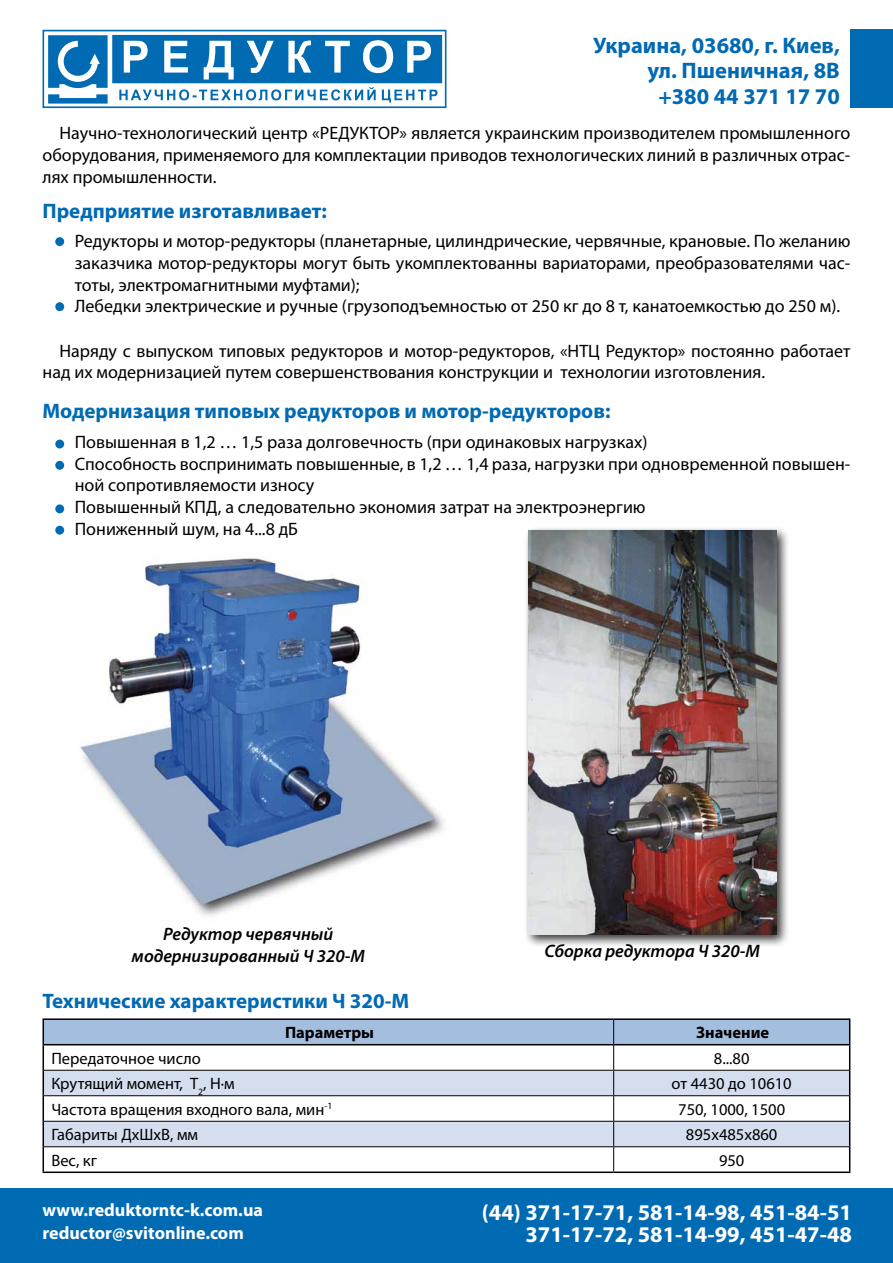
<style>
.page{position:relative;width:893px;height:1263px;background:#fff}
.page>*{position:absolute;margin:0;border:0;box-sizing:border-box;transform-origin:0 0}
.t1{font:700 22.5px/22.5px "Myriad Pro";color:#fff;text-align:right}
.t2{font:700 22.5px/25.5px "Myriad Pro";color:#006ab3;text-align:right}
.t3{font:700 21px "Myriad Pro";color:#006ab3}
.t4{font:18px/21.6px "Myriad Pro";color:#000}
.t5{font:italic 600 18px/21.6px "Myriad Pro";color:#000;text-align:center}
.t6{font:700 18px/22.5px "Myriad Pro";color:#fff}
.t7{font:16.5px "Myriad Pro";color:#000}
.t8{font:700 16.5px "Myriad Pro";color:#000}
</style>
<div class="page">
<hr style="left:43px;top:1018px;width:571px;height:2px;background:#000">
<hr style="left:614px;top:1018px;width:236px;height:2px;background:#000">
<hr style="left:43px;top:1171px;width:571px;height:2px;background:#000">
<hr style="left:614px;top:1171px;width:236px;height:2px;background:#000">
<svg style="left:43px;top:1019px;width:807px;height:152px"></svg>
<div style="left:0;top:1188px;width:893px;height:75px;background:#006ab3"></div>
<div style="left:850px;top:30px;width:43px;height:78px;background:#006ab3"></div>
<img style="left:80px;top:558px;width:364px;height:358px">
<div style="left:43px;top:30px;width:403px;height:78px;border:2px solid #006ab3"></div>
<svg style="left:48px;top:35px;width:394px;height:69px"></svg>
<div style="left:55px;top:237px;width:9px;height:9px;background:#006ab3;border-radius:50%"></div>
<div style="left:55px;top:302px;width:9px;height:9px;background:#006ab3;border-radius:50%"></div>
<div style="left:55px;top:440px;width:9px;height:8px;background:#006ab3;border-radius:50%"></div>
<div style="left:55px;top:461px;width:9px;height:9px;background:#006ab3;border-radius:50%"></div>
<div style="left:55px;top:504px;width:9px;height:9px;background:#006ab3;border-radius:50%"></div>
<div style="left:55px;top:526px;width:9px;height:9px;background:#006ab3;border-radius:50%"></div>
<div style="left:523px;top:525px;width:266px;height:422px;background:#000;opacity:.8"></div>
<img style="left:528px;top:531px;width:248px;height:403px">
<p class="t2" style="left:593px;top:32px;width:248px">Украина, 03680, г. Киев, ул. Пшеничная, 8В +380 44 371 17 70</p>
<p class="t4" style="left:43px;top:122px;width:809px;text-align:justify;text-indent:17px">Научно-технологический центр «РЕДУКТОР» является украинским производителем промышленного оборудования, применяемого для комплектации приводов технологических линий в различных отрас&shy;лях промышленности.</p>
<p class="t3" style="left:43px;top:197px;width:286px">Предприятие изготавливает:</p>
<p class="t4" style="left:75px;top:230px;width:777px">Редукторы и мотор-редукторы (планетарные, цилиндрические, червячные, крановые. По желанию заказчика мотор-редукторы могут быть укомплектованны вариаторами, преобразователями час&shy;тоты, электромагнитными муфтами);<br>Лебедки электрические и ручные (грузоподъемностью от 250 кг до 8 т, канатоемкостью до 250 м).</p>
<p class="t4" style="left:43px;top:339px;width:809px;text-indent:17px">Наряду с выпуском типовых редукторов и мотор-редукторов, «НТЦ Редуктор» постоянно работает над их модернизацией путем совершенствования конструкции и технологии изготовления.</p>
<p class="t3" style="left:43px;top:397px;width:569px">Модернизация типовых редукторов и мотор-редукторов:</p>
<p class="t4" style="left:75px;top:431px;width:777px">Повышенная в 1,2 … 1,5 раза долговечность (при одинаковых нагрузках)<br>Способность воспринимать повышенные, в 1,2 … 1,4 раза, нагрузки при одновременной повышен&shy;ной сопротивляемости износу<br>Повышенный КПД, а следовательно экономия затрат на электроэнергию<br>Пониженный шум, на 4...8 дБ</p>
<p class="t5" style="left:132px;top:923px;width:235px">Редуктор червячный модернизированный Ч 320-М</p>
<p class="t3" style="left:43px;top:987px;width:368px">Технические характеристики Ч 320-М</p>
<p class="t5" style="left:544px;top:940px;width:217px">Сборка редуктора Ч 320-М</p>
<p class="t8" style="left:285px;top:1022px;width:91px">Параметры</p>
<p class="t8" style="left:696px;top:1022px;width:75px">Значение</p>
<p class="t7" style="left:51px;top:1048px;width:151px">Передаточное число</p>
<p class="t7" style="left:714px;top:1048px;width:37px">8...80</p>
<p class="t7" style="left:51px;top:1073px;width:185px">Крутящий момент, Т<sub>2</sub>, Н·м</p>
<p class="t7" style="left:672px;top:1073px;width:122px">от 4430 до 10610</p>
<p class="t7" style="left:51px;top:1099px;width:282px">Частота вращения входного вала, мин<sup>-1</sup></p>
<p class="t7" style="left:678px;top:1099px;width:108px">750, 1000, 1500</p>
<p class="t7" style="left:51px;top:1124px;width:148px">Габариты ДхШхВ, мм</p>
<p class="t7" style="left:686px;top:1124px;width:93px">895х485х860</p>
<p class="t7" style="left:51px;top:1150px;width:47px">Вес, кг</p>
<p class="t7" style="left:719px;top:1150px;width:27px">950</p>
<p class="t1" style="left:482px;top:1200px;width:372px">(44) 371-17-71, 581-14-98, 451-84-51<br>371-17-72, 581-14-99, 451-47-48</p>
<p class="t6" style="left:43px;top:1198px;width:222px">www.reduktorntc-k.com.ua reductor@svitonline.com</p>
</div>
